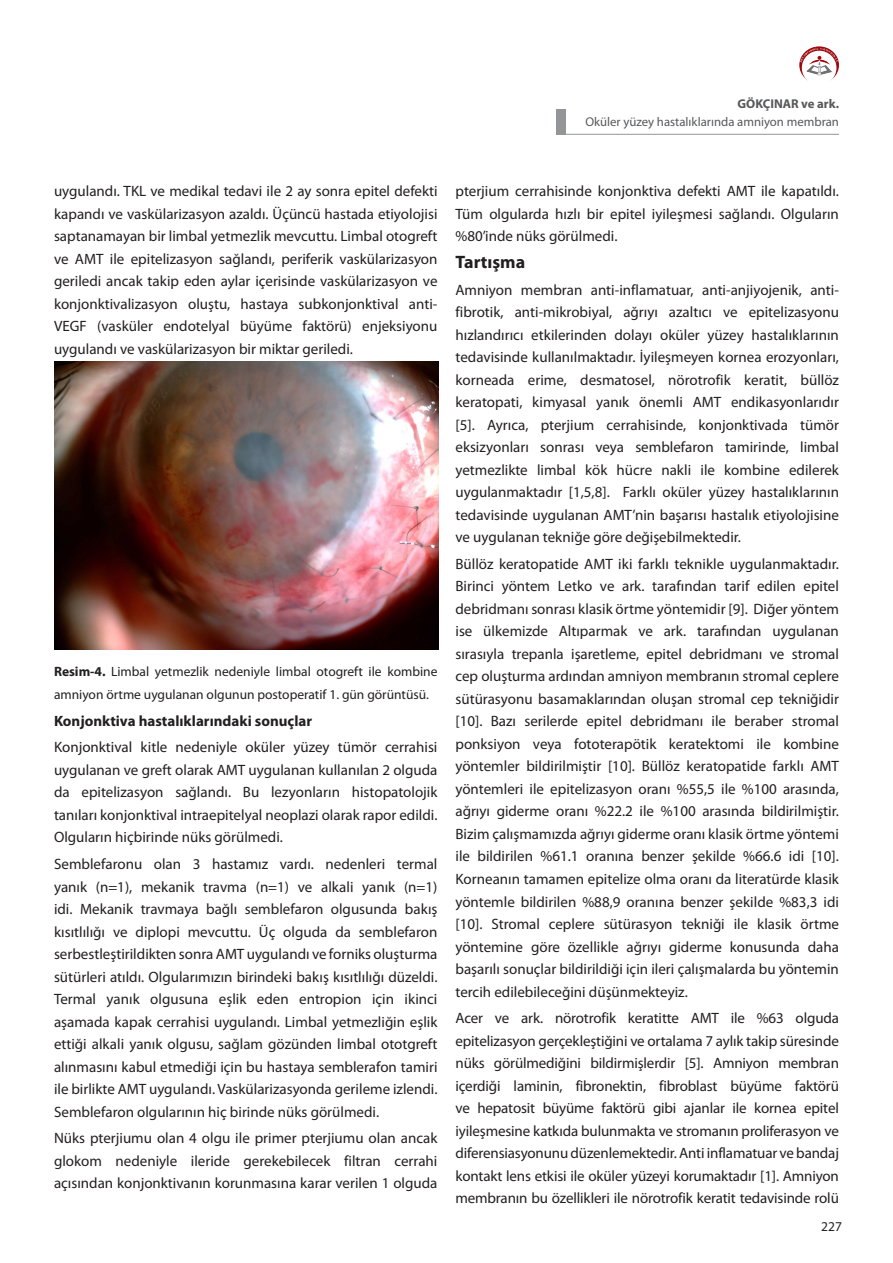
<style>
.page{position:relative;width:893px;height:1263px;background:#fff}
.page>*{position:absolute;margin:0;border:0;box-sizing:border-box;transform-origin:0 0}
.t1{font:700 18px "Myriad Pro";color:#231f20}
.t2{font:15px/22.5px "Myriad Pro";color:#231f20;text-align:justify}
.t3{font:700 15px "Myriad Pro";color:#231f20}
.t4{font:13.5px/22.5px "Myriad Pro";color:#231f20}
.t5{font:12.75px "Myriad Pro";color:#57585a}
.t6{font:700 12.75px "Myriad Pro";color:#57585a}
.s1{font-weight:700}
</style>
<div class="page">
<img style="left:54px;top:361px;width:384px;height:288px">
<svg style="left:799px;top:46px;width:40px;height:38px"></svg>
<div style="left:802px;top:51px;width:34px;height:34px;background:#fff;border-radius:50%"></div>
<svg style="left:800px;top:48px;width:38px;height:27px"></svg>
<hr style="left:561px;top:134px;width:278px;height:1px;background:#939598">
<div style="left:557px;top:109px;width:9px;height:26px;background:#939598"></div>
<p class="t6" style="left:737px;top:95px;width:103px">GÖKÇINAR ve ark.</p>
<p class="t5" style="left:585px;top:114px;width:255px">Oküler yüzey hastalıklarında amniyon membran</p>
<p class="t2" style="left:54px;top:180px;width:385px">uygulandı. TKL ve medikal tedavi ile 2 ay sonra epitel defekti kapandı ve vaskülarizasyon azaldı. Üçüncü hastada etiyolojisi saptanamayan bir limbal yetmezlik mevcuttu. Limbal otogreft ve AMT ile epitelizasyon sağlandı, periferik vaskülarizasyon geriledi ancak takip eden aylar içerisinde vaskülarizasyon ve konjonktivalizasyon oluştu, hastaya subkonjonktival anti-VEGF (vasküler endotelyal büyüme faktörü) enjeksiyonu uygulandı ve vaskülarizasyon bir miktar geriledi.</p>
<p class="t4" style="left:54px;top:660px;width:385px"><span class="s1">Resim-4.</span> Limbal yetmezlik nedeniyle limbal otogreft ile kombine amniyon örtme uygulanan olgunun postoperatif 1. gün görüntüsü.</p>
<p class="t3" style="left:54px;top:711px;width:260px">Konjonktiva hastalıklarındaki sonuçlar</p>
<p class="t2" style="left:54px;top:736px;width:385px">Konjonktival kitle nedeniyle oküler yüzey tümör cerrahisi uygulanan ve greft olarak AMT uygulanan kullanılan 2 olguda da epitelizasyon sağlandı. Bu lezyonların histopatolojik tanıları konjonktival intraepitelyal neoplazi olarak rapor edildi.<br>Olguların hiçbirinde nüks görülmedi.</p>
<p class="t2" style="left:54px;top:852px;width:385px">Semblefaronu olan 3 hastamız vardı. nedenleri termal yanık (n=1), mekanik travma (n=1) ve alkali yanık (n=1) idi. Mekanik travmaya bağlı semblefaron olgusunda bakış kısıtlılığı ve diplopi mevcuttu. Üç olguda da semblefaron serbestleştirildikten sonra AMT uygulandı ve forniks oluşturma sütürleri atıldı. Olgularımızın birindeki bakış kısıtlılığı düzeldi.<br>Termal yanık olgusuna eşlik eden entropion için ikinci aşamada kapak cerrahisi uygulandı. Limbal yetmezliğin eşlik ettiği alkali yanık olgusu, sağlam gözünden limbal ototgreft alınmasını kabul etmediği için bu hastaya semblerafon tamiri ile birlikte AMT uygulandı. Vaskülarizasyonda gerileme izlendi.<br>Semblefaron olgularının hiç birinde nüks görülmedi.</p>
<p class="t2" style="left:54px;top:1127px;width:385px">Nüks pterjiumu olan 4 olgu ile primer pterjiumu olan ancak glokom nedeniyle ileride gerekebilecek filtran cerrahi açısından konjonktivanın korunmasına karar verilen 1 olguda</p>
<p class="t2" style="left:455px;top:180px;width:385px">pterjium cerrahisinde konjonktiva defekti AMT ile kapatıldı.<br>Tüm olgularda hızlı bir epitel iyileşmesi sağlandı. Olguların %80’inde nüks görülmedi.</p>
<p class="t1" style="left:455px;top:250px;width:71px">Tartışma</p>
<p class="t2" style="left:455px;top:278px;width:385px">Amniyon membran anti-inflamatuar, anti-anjiyojenik, anti&shy;fibrotik, anti-mikrobiyal, ağrıyı azaltıcı ve epitelizasyonu hızlandırıcı etkilerinden dolayı oküler yüzey hastalıklarının tedavisinde kullanılmaktadır. İyileşmeyen kornea erozyonları, korneada erime, desmatosel, nörotrofik keratit, büllöz keratopati, kimyasal yanık önemli AMT endikasyonlarıdır [5]. Ayrıca, pterjium cerrahisinde, konjonktivada tümör eksizyonları sonrası veya semblefaron tamirinde, limbal yetmezlikte limbal kök hücre nakli ile kombine edilerek uygulanmaktadır [1,5,8]. Farklı oküler yüzey hastalıklarının tedavisinde uygulanan AMT’nin başarısı hastalık etiyolojisine ve uygulanan tekniğe göre değişebilmektedir.</p>
<p class="t2" style="left:455px;top:552px;width:385px">Büllöz keratopatide AMT iki farklı teknikle uygulanmaktadır.<br>Birinci yöntem Letko ve ark. tarafından tarif edilen epitel debridmanı sonrası klasik örtme yöntemidir [9]. Diğer yöntem ise ülkemizde Altıparmak ve ark. tarafından uygulanan sırasıyla trepanla işaretleme, epitel debridmanı ve stromal cep oluşturma ardından amniyon membranın stromal ceplere sütürasyonu basamaklarından oluşan stromal cep tekniğidir [10]. Bazı serilerde epitel debridmanı ile beraber stromal ponksiyon veya fototerapötik keratektomi ile kombine yöntemler bildirilmiştir [10]. Büllöz keratopatide farklı AMT yöntemleri ile epitelizasyon oranı %55,5 ile %100 arasında, ağrıyı giderme oranı %22.2 ile %100 arasında bildirilmiştir.<br>Bizim çalışmamızda ağrıyı giderme oranı klasik örtme yöntemi ile bildirilen %61.1 oranına benzer şekilde %66.6 idi [10].<br>Korneanın tamamen epitelize olma oranı da literatürde klasik yöntemle bildirilen %88,9 oranına benzer şekilde %83,3 idi [10]. Stromal ceplere sütürasyon tekniği ile klasik örtme yöntemine göre özellikle ağrıyı giderme konusunda daha başarılı sonuçlar bildirildiği için ileri çalışmalarda bu yöntemin tercih edilebileceğini düşünmekteyiz.</p>
<p class="t2" style="left:455px;top:1007px;width:385px">Acer ve ark. nörotrofik keratitte AMT ile %63 olguda epitelizasyon gerçekleştiğini ve ortalama 7 aylık takip süresinde nüks görülmediğini bildirmişlerdir [5]. Amniyon membran içerdiği laminin, fibronektin, fibroblast büyüme faktörü ve hepatosit büyüme faktörü gibi ajanlar ile kornea epitel iyileşmesine katkıda bulunmakta ve stromanın proliferasyon ve diferensiasyonunu düzenlemektedir. Anti inflamatuar ve bandaj kontakt lens etkisi ile oküler yüzeyi korumaktadır [1]. Amniyon membranın bu özellikleri ile nörotrofik keratit tedavisinde rolü</p>
<p class="t4" style="left:821px;top:1215px;width:22px">227</p>
</div>
